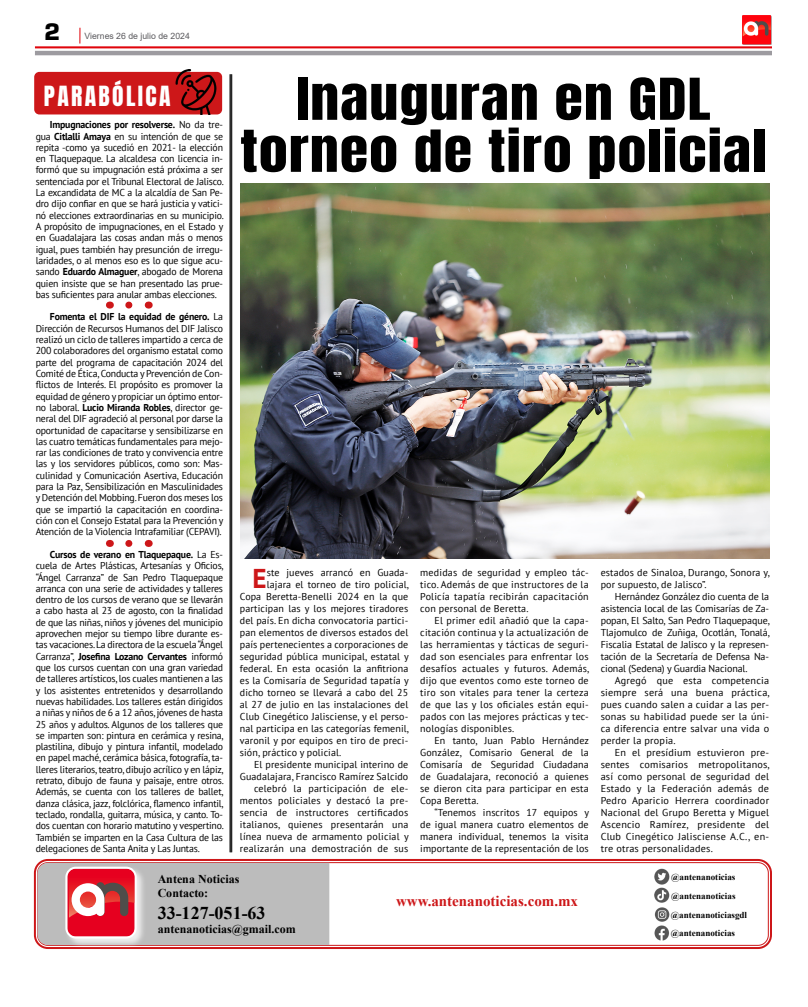
<style>
.page{position:relative;width:808px;height:1007px;background:#fff}
.page>*{position:absolute;margin:0;border:0;box-sizing:border-box;transform-origin:0 0}
.t1{font:49px/52px "Anton";letter-spacing:.02em;color:#000;text-align:center;scale:1.18 1}
.t2{font:700 27.1px "PT Sans";color:#cd1719}
.t3{font:900 25px "Eurostile";color:#000}
.t4{font:23.6px "Anton";letter-spacing:.1em;color:#fff}
.t5{font:700 18px "Times New Roman";color:#000}
.t6{font:700 15px "Times New Roman";color:#cd1719}
.t7{font:700 12px/14.4px "Times New Roman";color:#000}
.t8{font:10px/11.3px "PT Sans";letter-spacing:.01em;color:#000;text-align:justify}
.t9{font:700 9.1px "Times New Roman";color:#000}
.t10{font:8.7px "Arial";color:#5c5b5f}
.s1{font-weight:700}
</style>
<div class="page">
<svg style="left:35px;top:28px;width:737px;height:27px"></svg>
<img style="left:742px;top:16px;width:30px;height:29px">
<div style="left:34px;top:858px;width:738px;height:90px;border:2px solid #cd1719;border-radius:13px"></div>
<div style="left:37px;top:862px;width:732px;height:83px;border:1px solid #cd1719;border-radius:10px"></div>
<div style="left:64px;top:865px;width:82px;height:82px;background:#fff;opacity:.75"></div>
<svg style="left:37px;top:862px;width:292px;height:82px;background:#c3a3a6"></svg>
<div style="left:65px;top:866px;width:72px;height:72px;border:2px solid #fff;border-radius:10px"></div>
<img style="left:654px;top:925px;width:15px;height:16px">
<img style="left:654px;top:907px;width:16px;height:15px">
<img style="left:654px;top:887px;width:16px;height:16px">
<img style="left:654px;top:868px;width:16px;height:17px">
<svg style="left:129px;top:301px;width:4px;height:7px"></svg>
<svg style="left:129px;top:540px;width:4px;height:7px"></svg>
<div style="left:34px;top:72px;width:188px;height:42px;background:#cd1719;border-radius:5px"></div>
<img style="left:172px;top:70px;width:51px;height:44px">
<hr style="left:232px;top:74px;width:1px;height:778px;background:#000">
<hr style="left:231px;top:74px;width:1px;height:778px;background:#000">
<hr style="left:230px;top:74px;width:1px;height:778px;background:#000">
<img style="left:240px;top:184px;width:529px;height:375px">
<h3 class="t3" style="left:44px;top:18px;width:18px">2</h3>
<p class="t10" style="left:85px;top:30px;width:107px">Viernes 26 de julio de 2024</p>
<h3 class="t4" style="left:44px;top:84px;width:128px">PARABÓLICA</h3>
<p class="t8" style="left:36px;top:119px;width:190px;text-indent:14px"><span class="s1">Impugnaciones por resolverse.</span> No da tre&shy;gua <span class="s1">Citlalli Amaya</span> en su intención de que se repita -como ya sucedió en 2021- la elección en Tlaquepaque. La alcaldesa con licencia in&shy;formó que su impugnación está próxima a ser sentenciada por el Tribunal Electoral de Jalisco.<br>La excandidata de MC a la alcaldía de San Pe&shy;dro dijo confiar en que se hará justicia y vatici&shy;nó elecciones extraordinarias en su municipio.<br>A propósito de impugnaciones, en el Estado y en Guadalajara las cosas andan más o menos igual, pues también hay presunción de irregu&shy;laridades, o al menos eso es lo que sigue acu&shy;sando <span class="s1">Eduardo Almaguer</span>, abogado de Morena quien insiste que se han presentado las prue&shy;bas suficientes para anular ambas elecciones.</p>
<p class="t8" style="left:36px;top:311px;width:189px;text-indent:14px"><span class="s1">Fomenta el DIF la equidad de género.</span> La Dirección de Recursos Humanos del DIF Jalisco realizó un ciclo de talleres impartido a cerca de 200 colaboradores del organismo estatal como parte del programa de capacitación 2024 del Comité de Ética, Conducta y Prevención de Con&shy;flictos de Interés. El propósito es promover la equidad de género y propiciar un óptimo entor&shy;no laboral. <span class="s1">Lucio Miranda Robles</span>, director ge&shy;neral del DIF agradeció al personal por darse la oportunidad de capacitarse y sensibilizarse en las cuatro temáticas fundamentales para mejo&shy;rar las condiciones de trato y convivencia entre las y los servidores públicos, como son: Mas&shy;culinidad y Comunicación Asertiva, Educación para la Paz, Sensibilización en Masculinidades y Detención del Mobbing. Fueron dos meses los que se impartió la capacitación en coordina&shy;ción con el Consejo Estatal para la Prevención y Atención de la Violencia Intrafamiliar (CEPAVI).</p>
<p class="t8" style="left:36px;top:548px;width:190px;text-indent:14px"><span class="s1">Cursos de verano en Tlaquepaque.</span> La Es&shy;cuela de Artes Plásticas, Artesanías y Oficios, “Ángel Carranza” de San Pedro Tlaquepaque arranca con una serie de actividades y talleres dentro de los cursos de verano que se llevarán a cabo hasta al 23 de agosto, con la finalidad de que las niñas, niños y jóvenes del municipio aprovechen mejor su tiempo libre durante es&shy;tas vacaciones. La directora de la escuela “Ángel Carranza”, <span class="s1">Josefina Lozano Cervantes</span> informó que los cursos cuentan con una gran variedad de talleres artísticos, los cuales mantienen a las y los asistentes entretenidos y desarrollando nuevas habilidades. Los talleres están dirigidos a niñas y niños de 6 a 12 años, jóvenes de hasta 25 años y adultos. Algunos de los talleres que se imparten son: pintura en cerámica y resina, plastilina, dibujo y pintura infantil, modelado en papel maché, cerámica básica, fotografía, ta&shy;lleres literarios, teatro, dibujo acrílico y en lápiz, retrato, dibujo de fauna y paisaje, entre otros.<br>Además, se cuenta con los talleres de ballet, danza clásica, jazz, folclórica, flamenco infantil, teclado, rondalla, guitarra, música, y canto. To&shy;dos cuentan con horario matutino y vespertino.<br>También se imparten en la Casa Cultura de las delegaciones de Santa Anita y Las Juntas.</p>
<h1 class="t1" style="left:240px;top:77px;width:447px">Inauguran en GDL torneo de tiro policial</h1>
<h2 class="t2" style="left:252px;top:560px;width:16px">E</h2>
<p class="t8" style="left:267px;top:566px;width:143px">ste jueves arrancó en Guada-</p>
<p class="t8" style="left:267px;top:578px;width:144px">lajara el torneo de tiro policial,</p>
<p class="t8" style="left:240px;top:590px;width:170px">Copa Beretta-Benelli 2024 en la que</p>
<p class="t8" style="left:240px;top:602px;width:170px">participan las y los mejores tiradores</p>
<p class="t8" style="left:240px;top:614px;width:170px">del país. En dicha convocatoria partici-</p>
<p class="t8" style="left:240px;top:626px;width:170px">pan elementos de diversos estados del</p>
<p class="t8" style="left:240px;top:638px;width:170px">país pertenecientes a corporaciones de</p>
<p class="t8" style="left:240px;top:650px;width:170px">seguridad pública municipal, estatal y</p>
<p class="t8" style="left:240px;top:662px;width:170px">federal. En esta ocasión la anfitriona</p>
<p class="t8" style="left:240px;top:674px;width:170px">es la Comisaría de Seguridad tapatía y</p>
<p class="t8" style="left:240px;top:686px;width:170px">dicho torneo se llevará a cabo del 25</p>
<p class="t8" style="left:240px;top:698px;width:170px">al 27 de julio en las instalaciones del</p>
<p class="t8" style="left:240px;top:710px;width:170px">Club Cinegético Jalisciense, y el perso-</p>
<p class="t8" style="left:240px;top:722px;width:171px">nal participa en las categorías femenil,</p>
<p class="t8" style="left:240px;top:734px;width:170px">varonil y por equipos en tiro de preci-</p>
<p class="t8" style="left:240px;top:746px;width:103px">sión, práctico y policial.</p>
<p class="t8" style="left:254px;top:758px;width:156px">El presidente municipal interino de</p>
<p class="t8" style="left:240px;top:770px;width:170px">Guadalajara, Francisco Ramírez Salcido</p>
<p class="t8" style="left:254px;top:782px;width:156px">celebró la participación de ele-</p>
<p class="t8" style="left:240px;top:794px;width:170px">mentos policiales y destacó la pre-</p>
<p class="t8" style="left:240px;top:806px;width:170px">sencia de instructores certificados</p>
<p class="t8" style="left:240px;top:818px;width:170px">italianos, quienes presentarán una</p>
<p class="t8" style="left:240px;top:830px;width:170px">línea nueva de armamento policial y</p>
<p class="t8" style="left:240px;top:842px;width:170px">realizarán una demostración de sus</p>
<p class="t8" style="left:420px;top:566px;width:170px;line-height:12px">medidas de seguridad y empleo tác&shy;tico. Además de que instructores de la Policía tapatía recibirán capacitación con personal de Beretta.</p>
<p class="t8" style="left:420px;top:614px;width:171px;line-height:12px;text-indent:14px">El primer edil añadió que la capa&shy;citación continua y la actualización de las herramientas y tácticas de seguri&shy;dad son esenciales para enfrentar los desafíos actuales y futuros. Además, dijo que eventos como este torneo de tiro son vitales para tener la certeza de que las y los oficiales están equi&shy;pados con las mejores prácticas y tec&shy;nologías disponibles.</p>
<p class="t8" style="left:420px;top:734px;width:170px;line-height:12px;text-indent:14px">En tanto, Juan Pablo Hernández González, Comisario General de la Comisaría de Seguridad Ciudadana de Guadalajara, reconoció a quienes se dieron cita para participar en esta Copa Beretta.</p>
<p class="t8" style="left:420px;top:806px;width:170px;line-height:12px;text-indent:14px">“Tenemos inscritos 17 equipos y de igual manera cuatro elementos de manera individual, tenemos la visita importante de la representación de los</p>
<p class="t8" style="left:601px;top:566px;width:171px;line-height:12px">estados de Sinaloa, Durango, Sonora y, por supuesto, de Jalisco”.</p>
<p class="t8" style="left:601px;top:590px;width:171px;line-height:12px;text-indent:14px">Hernández González dio cuenta de la asistencia local de las Comisarías de Za&shy;popan, El Salto, San Pedro Tlaquepaque, Tlajomulco de Zuñiga, Ocotlán, Tonalá, Fiscalia Estatal de Jalisco y la represen&shy;tación de la Secretaría de Defensa Na&shy;cional (Sedena) y Guardia Nacional.</p>
<p class="t8" style="left:601px;top:674px;width:171px;line-height:12px;text-indent:14px">Agregó que esta competencia siempre será una buena práctica, pues cuando salen a cuidar a las per&shy;sonas su habilidad puede ser la úni&shy;ca diferencia entre salvar una vida o perder la propia.</p>
<p class="t8" style="left:601px;top:746px;width:171px;line-height:12px;text-indent:14px">En el presídium estuvieron pre&shy;sentes comisarios metropolitanos, así como personal de seguridad del Estado y la Federación además de Pedro Aparicio Herrera coordinador Nacional del Grupo Beretta y Miguel Ascencio Ramírez, presidente del Club Cinegético Jalisciense A.C., en&shy;tre otras personalidades.</p>
<p class="t7" style="left:158px;top:871px;width:83px">Antena Noticias<br>Contacto:</p>
<h3 class="t5" style="left:158px;top:899px;width:109px">33-127-051-63</h3>
<p class="t7" style="left:158px;top:921px;width:140px">antenanoticias@gmail.com</p>
<h3 class="t6" style="left:396px;top:889px;width:184px">www.antenanoticias.com.mx</h3>
<p class="t9" style="left:671px;top:870px;width:66px">@antenanoticias</p>
<p class="t9" style="left:671px;top:888px;width:66px">@antenanoticias</p>
<p class="t9" style="left:671px;top:908px;width:78px">@antenanoticiasgdl</p>
<p class="t9" style="left:671px;top:926px;width:66px">@antenanoticias</p>
</div>
